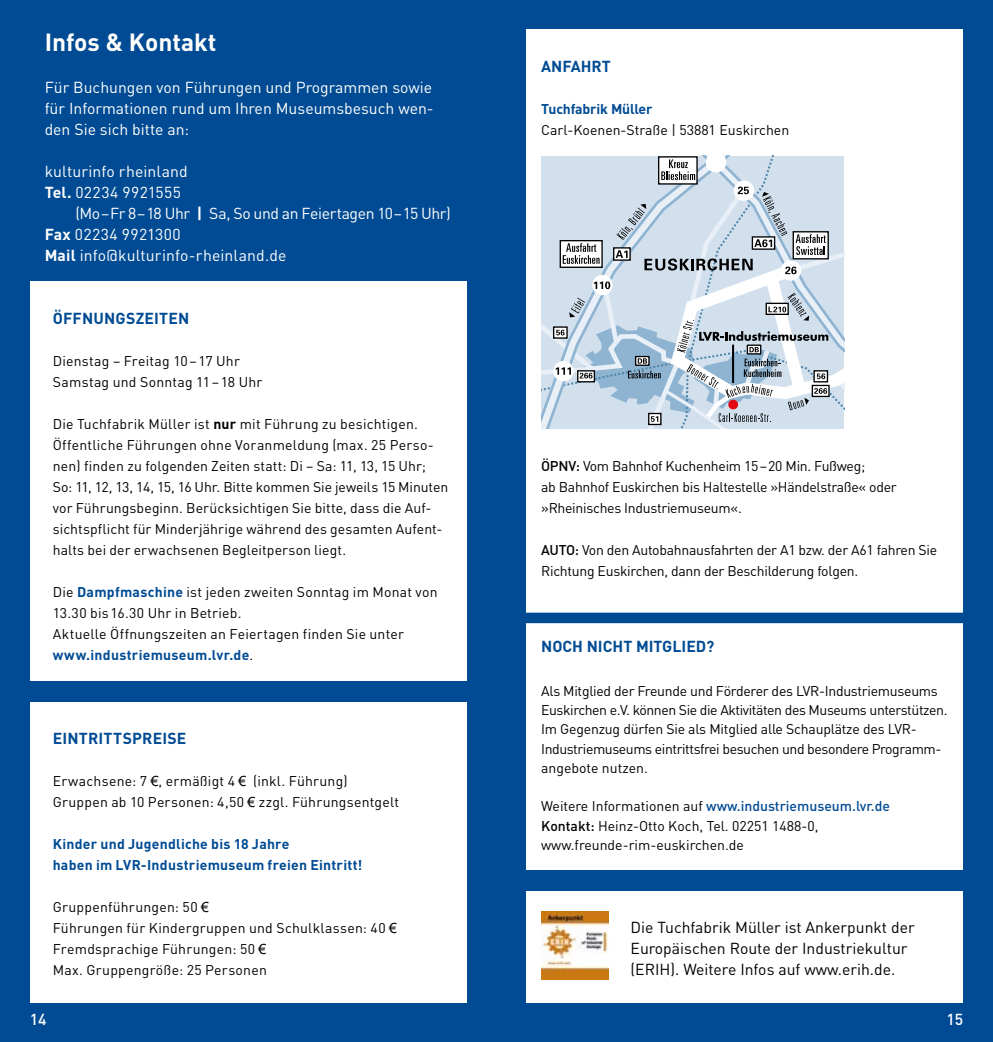
<style>
.page{position:relative;width:993px;height:1042px;background:#fff}
.page>*{position:absolute;margin:0;border:0;box-sizing:border-box;transform-origin:0 0}
.t1{font:700 24.5px "DIN";color:#fff}
.t2{font:15.75px/21px "DIN";color:#fff;text-align:justify}
.t3{font:15.75px/21px "DIN";color:#000}
.t4{font:700 15.75px "DIN";letter-spacing:.01em;color:#004b93}
.t5{font:15.75px "DIN";letter-spacing:-.025em;color:#fff}
.t6{font:15.75px "DIN";letter-spacing:.025em;color:#fff}
.t7{font:500 15.75px "DIN";color:#fff}
.t8{font:14px/21px "DIN";color:#000}
.t9{font:14px/19.2px "DIN";letter-spacing:-.03em;color:#000}
.t10{font:14px/21px "DIN";letter-spacing:-.02em;color:#000}
.t11{font:700 14px/21px "DIN";letter-spacing:.015em;color:#004b93}
.t12{font:700 14px "DIN";letter-spacing:-.01em;color:#004b93}
.s1{font-weight:700}
.s2{font-weight:700;color:#004b93}
.s3{font-family:"Arial"}
.s4{font-weight:500}
.s5{font-weight:500;color:#004b93}
</style>
<div class="page">
<div style="left:0;top:0;width:992px;height:1042px;background:#004b93"></div>
<div style="left:526px;top:30px;width:436px;height:840px;background:#fff"></div>
<div style="left:30px;top:282px;width:436px;height:399px;background:#fff"></div>
<div style="left:30px;top:702px;width:436px;height:300px;background:#fff"></div>
<div style="left:520px;top:613px;width:446px;height:10px;background:#004b93"></div>
<svg style="left:541px;top:156px;width:9px;height:273px;background:#d1dfec"></svg>
<svg style="left:550px;top:156px;width:295px;height:273px;background:#c5d2de"></svg>
<div style="left:526px;top:891px;width:436px;height:111px;background:#fff"></div>
<img style="left:541px;top:912px;width:67px;height:67px">
<h1 class="t1" style="left:45px;top:26px;width:173px">Infos &amp; Kontakt</h1>
<p class="t2" style="left:45px;top:76px;width:390px">Für Buchungen von Führungen und Programmen sowie für Informationen rund um Ihren Museumsbesuch wen&shy;den Sie sich bitte an:</p>
<p class="t2" style="left:45px;top:160px;width:145px">kulturinfo rheinland</p>
<p class="t6" style="left:45px;top:182px;width:138px"><span class="s1">Tel.</span> 02234 9921555</p>
<p class="t5" style="left:75px;top:203px;width:377px">(Mo–Fr 8–18 Uhr <span class="s1">|</span> Sa, So und an Feiertagen 10–15 Uhr)</p>
<p class="t6" style="left:45px;top:224px;width:137px"><span class="s1">Fax</span> 02234 9921300</p>
<p class="t2" style="left:45px;top:244px;width:243px"><span class="s1">Mail</span> info@kulturinfo-rheinland.de</p>
<p class="t4" style="left:53px;top:308px;width:138px">ÖFFNUNGSZEITEN</p>
<p class="t8" style="left:53px;top:350px;width:211px">Dienstag – Freitag 10–17 Uhr<br>Samstag und Sonntag 11–18 Uhr</p>
<p class="t8" style="left:53px;top:413px;width:397px">Die Tuchfabrik Müller ist <span class="s1">nur</span> mit Führung zu besichtigen.<br>Öffentliche Führungen ohne Voranmeldung (max. 25 Perso&shy;nen) finden zu folgenden Zeiten statt: Di – Sa: 11, 13, 15 Uhr; So: 11, 12, 13, 14, 15, 16 Uhr. Bitte kommen Sie jeweils 15 Minuten vor Führungsbeginn. Berücksichtigen Sie bitte, dass die Auf&shy;sichtspflicht für Minderjährige während des gesamten Aufent&shy;halts bei der erwachsenen Begleitperson liegt.</p>
<p class="t8" style="left:53px;top:581px;width:386px">Die <span class="s2">Dampfmaschine</span> ist jeden zweiten Sonntag im Monat von 13.30 bis16.30 Uhr in Betrieb.<br>Aktuelle Öffnungszeiten an Feiertagen finden Sie unter <span class="s2">www.industriemuseum.lvr.de</span>.</p>
<p class="t4" style="left:53px;top:728px;width:135px">EINTRITTSPREISE</p>
<p class="t8" style="left:53px;top:770px;width:347px">Erwachsene: 7 <span class="s3">€</span>, ermäßigt 4 <span class="s3">€</span> (inkl. Führung)<br>Gruppen ab 10 Personen: 4,50 <span class="s3">€</span> zzgl. Führungsentgelt</p>
<p class="t11" style="left:53px;top:833px;width:311px">Kinder und Jugendliche bis 18 Jahre<br>haben im LVR-Industriemuseum freien Eintritt!</p>
<p class="t8" style="left:53px;top:896px;width:346px">Gruppenführungen: 50 <span class="s3">€<br></span>Führungen für Kindergruppen und Schulklassen: 40 <span class="s3">€ </span>Fremdsprachige Führungen: 50 <span class="s3">€<br></span>Max. Gruppengröße: 25 Personen</p>
<p class="t4" style="left:541px;top:56px;width:71px">ANFAHRT</p>
<p class="t12" style="left:541px;top:100px;width:113px">Tuchfabrik Müller</p>
<p class="t8" style="left:541px;top:119px;width:249px">Carl-Koenen-Straße | 53881 Euskirchen</p>
<p class="t10" style="left:541px;top:455px;width:357px"><span class="s4">ÖPNV:</span> Vom Bahnhof Kuchenheim 15–20 Min. Fußweg;<br>ab Bahnhof Euskirchen bis Haltestelle »Händelstraße« oder »Rheinisches Industriemuseum«.</p>
<p class="t10" style="left:541px;top:539px;width:397px"><span class="s4">AUTO:</span> Von den Autobahnausfahrten der A1 bzw. der A61 fahren Sie<br>Richtung Euskirchen, dann der Beschilderung folgen.</p>
<p class="t4" style="left:541px;top:636px;width:175px">NOCH NICHT MITGLIED?</p>
<p class="t9" style="left:541px;top:681px;width:407px">Als Mitglied der Freunde und Förderer des LVR-Industriemuseums Euskirchen e.V. können Sie die Aktivitäten des Museums unterstützen.<br>Im Gegenzug dürfen Sie als Mitglied alle Schauplätze des LVR-Industriemuseums eintrittsfrei besuchen und besondere Programm&shy;angebote nutzen.</p>
<p class="t8" style="left:541px;top:796px;width:350px;line-height:19.2px">Weitere Informationen auf <span class="s5">www.industriemuseum.lvr.de<br></span><span class="s4">Kontakt:</span> Heinz-Otto Koch, Tel. 02251 1488-0, www.freunde-rim-euskirchen.de</p>
<p class="t3" style="left:630px;top:916px;width:285px">Die Tuchfabrik Müller ist Ankerpunkt der<br>Europäischen Route der Industriekultur (ERIH). Weitere Infos auf www.erih.de.</p>
<p class="t7" style="left:30px;top:1009px;width:18px">14</p>
<p class="t7" style="left:946px;top:1009px;width:18px">15</p>
</div>
